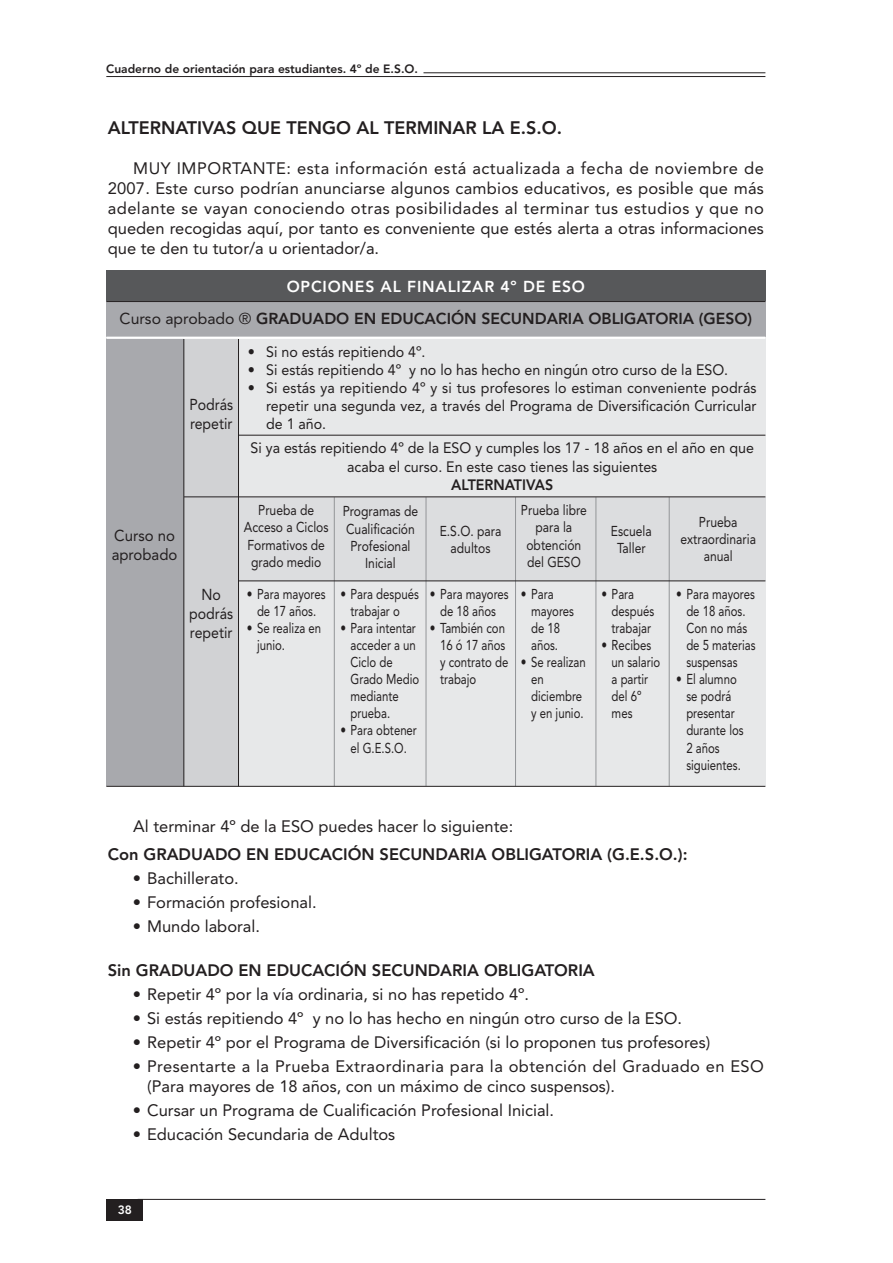
<style>
.page{position:relative;width:893px;height:1263px;background:#fff}
.page>*{position:absolute;margin:0;border:0;box-sizing:border-box;transform-origin:0 0}
.t1{font:800 18px "Avenir";color:#231f20}
.t2{font:16.5px/19.8px "Avenir";color:#231f20;text-align:justify}
.t3{font:16.5px/19.8px "Avenir";letter-spacing:.025em;color:#231f20}
.t4{font:800 16.5px "Avenir";color:#231f20}
.t5{font:800 15.75px/32.4px "Avenir";color:#231f20;text-align:center}
.t6{font:15.75px/18.9px "Avenir";color:#231f20;scale:.9 1}
.t7{font:15.75px/18.9px "Avenir";color:#231f20;scale:.95 1}
.t8{font:15px/18px "Avenir";color:#231f20;text-align:justify;scale:.95 1}
.t9{font:800 15px "Avenir";color:#231f20;scale:.95 1}
.t10{font:14.25px/17.1px "Avenir";color:#231f20;scale:.8 1}
.t11{font:14.25px/17.1px "Avenir";color:#231f20;text-align:center;scale:.85 1}
.t12{font:800 12px "Avenir";color:#231f20}
.t13{font:800 12px "Avenir";color:#fff}
.s1{color:#fff}
.s2{font-weight:400}
</style>
<div class="page">
<hr style="left:106px;top:76px;width:659px;height:1px;background:#231f20">
<hr style="left:423px;top:73px;width:342px;height:1px;background:#231f20">
<hr style="left:138px;top:1199px;width:627px;height:1px;background:#231f20">
<div style="left:106px;top:1199px;width:37px;height:21px;background:#231f20"></div>
<div style="left:106px;top:276px;width:659px;height:510px;background:#e7e8e9"></div>
<div style="left:106px;top:270px;width:659px;height:32px;background:#57585a"></div>
<div style="left:106px;top:302px;width:659px;height:35px;background:#a8a9ad"></div>
<div style="left:106px;top:338px;width:85px;height:448px;background:#a8a9ad"></div>
<div style="left:184px;top:338px;width:54px;height:448px;background:#d1d2d4"></div>
<div style="left:239px;top:497px;width:526px;height:84px;background:#dcdddf"></div>
<hr style="left:106px;top:301px;width:659px;height:1px;background:#231f20">
<hr style="left:183px;top:339px;width:1px;height:447px;background:#231f20">
<hr style="left:238px;top:339px;width:1px;height:447px;background:#231f20">
<hr style="left:334px;top:497px;width:1px;height:289px;background:#939598">
<hr style="left:426px;top:497px;width:1px;height:289px;background:#939598">
<hr style="left:515px;top:497px;width:1px;height:289px;background:#939598">
<hr style="left:596px;top:497px;width:1px;height:289px;background:#939598">
<hr style="left:669px;top:497px;width:1px;height:289px;background:#939598">
<hr style="left:106px;top:786px;width:659px;height:1px;background:#231f20">
<hr style="left:106px;top:337px;width:659px;height:2px;background:#fff">
<hr style="left:239px;top:435px;width:526px;height:1px;background:#231f20">
<hr style="left:238px;top:580px;width:527px;height:1px;background:#231f20">
<hr style="left:184px;top:496px;width:581px;height:1px;background:#231f20">
<p class="t12" style="left:106px;top:64px;width:313px">Cuaderno de orientación para estudiantes. 4º de E.S.O.</p>
<p class="t1" style="left:108px;top:121px;width:456px">ALTERNATIVAS QUE TENGO AL TERMINAR LA E.S.O.</p>
<p class="t2" style="left:108px;top:160px;width:658px;text-indent:26px">MUY IMPORTANTE: esta información está actualizada a fecha de noviembre de 2007. Este curso podrían anunciarse algunos cambios educativos, es posible que más adelante se vayan conociendo otras posibilidades al terminar tus estudios y que no queden recogidas aquí, por tanto es conveniente que estés alerta a otras informaciones que te den tu tutor/a u orientador/a.</p>
<p class="t5" style="left:120px;top:271px;width:634px"><span class="s1">OPCIONES AL FINALIZAR 4º DE ESO<br></span><span class="s2">Curso aprobado</span> <span class="s2">®</span> GRADUADO EN EDUCACIÓN SECUNDARIA OBLIGATORIA (GESO)</p>
<p class="t7" style="left:112px;top:528px;width:71px">Curso no aprobado</p>
<p class="t6" style="left:189px;top:397px;width:50px">Podrás repetir</p>
<p class="t6" style="left:189px;top:587px;width:50px;text-align:center">No podrás repetir</p>
<p class="t8" style="left:248px;top:344px;width:189px">• Si no estás repitiendo 4º.</p>
<p class="t8" style="left:248px;top:362px;width:507px">• Si estás repitiendo 4º y no lo has hecho en ningún otro curso de la ESO.</p>
<p class="t8" style="left:266px;top:380px;width:518px;text-indent:-18px">• Si estás ya repitiendo 4º y si tus profesores lo estiman conveniente podrás repetir una segunda vez, a través del Programa de Diversificación Curricular de 1 año.</p>
<p class="t8" style="left:251px;top:439px;width:531px;line-height:19.5px;text-align:center">Si ya estás repitiendo 4º de la ESO y cumples los 17 - 18 años en el año en que acaba el curso. En este caso tienes las siguientes</p>
<p class="t9" style="left:451px;top:479px;width:109px">ALTERNATIVAS</p>
<p class="t11" style="left:244px;top:503px;width:101px">Prueba de<br>Acceso a Ciclos<br>Formativos de grado medio</p>
<p class="t10" style="left:247px;top:586px;width:100px;text-align:center">• Para mayores de 17 años.</p>
<p class="t10" style="left:257px;top:620px;width:82px;text-indent:-10px">• Se realiza en junio.</p>
<p class="t11" style="left:343px;top:504px;width:90px">Programas de<br>Cualificación<br>Profesional<br>Inicial</p>
<p class="t10" style="left:351px;top:586px;width:87px;text-indent:-10px">• Para después trabajar o</p>
<p class="t10" style="left:351px;top:620px;width:87px;text-indent:-10px">• Para intentar acceder a un<br>Ciclo de<br>Grado Medio mediante prueba.</p>
<p class="t10" style="left:340px;top:723px;width:97px;text-align:center">• Para obtener el G.E.S.O.</p>
<p class="t11" style="left:440px;top:524px;width:74px">E.S.O. para adultos</p>
<p class="t10" style="left:430px;top:586px;width:100px;text-align:center">• Para mayores de 18 años</p>
<p class="t10" style="left:440px;top:620px;width:87px;text-indent:-10px">• También con<br>16 ó 17 años y contrato de trabajo</p>
<p class="t11" style="left:521px;top:503px;width:79px">Prueba libre para la obtención del GESO</p>
<p class="t10" style="left:531px;top:586px;width:55px;text-indent:-10px">• Para mayores de 18 años.</p>
<p class="t10" style="left:531px;top:655px;width:70px;text-indent:-10px">• Se realizan en diciembre y en junio.</p>
<p class="t11" style="left:611px;top:524px;width:49px">Escuela<br>Taller</p>
<p class="t10" style="left:612px;top:586px;width:55px;text-indent:-10px">• Para después trabajar</p>
<p class="t10" style="left:612px;top:638px;width:62px;text-indent:-10px">• Recibes un salario a partir del 6º mes</p>
<p class="t11" style="left:680px;top:514px;width:90px">Prueba extraordinaria anual</p>
<p class="t10" style="left:686px;top:586px;width:88px;text-indent:-10px">• Para mayores de 18 años.<br>Con no más de 5 materias suspensas</p>
<p class="t10" style="left:686px;top:672px;width:73px;text-indent:-10px">• El alumno se podrá presentar durante los<br>2 años siguientes.</p>
<p class="t2" style="left:133px;top:817px;width:381px">Al terminar 4º de la ESO puedes hacer lo siguiente:</p>
<p class="t4" style="left:108px;top:847px;width:581px">Con GRADUADO EN EDUCACIÓN SECUNDARIA OBLIGATORIA (G.E.S.O.):</p>
<p class="t2" style="left:133px;top:870px;width:107px">• Bachillerato.</p>
<p class="t2" style="left:133px;top:894px;width:185px">• Formación profesional.</p>
<p class="t2" style="left:133px;top:918px;width:129px">• Mundo laboral.</p>
<p class="t4" style="left:108px;top:963px;width:488px">Sin GRADUADO EN EDUCACIÓN SECUNDARIA OBLIGATORIA</p>
<p class="t2" style="left:133px;top:986px;width:398px">• Repetir 4º por la vía ordinaria, si no has repetido 4º.</p>
<p class="t2" style="left:133px;top:1010px;width:551px">• Si estás repitiendo 4º y no lo has hecho en ningún otro curso de la ESO.</p>
<p class="t2" style="left:133px;top:1034px;width:579px">• Repetir 4º por el Programa de Diversificación (si lo proponen tus profesores)</p>
<p class="t3" style="left:147px;top:1058px;width:618px;text-indent:-14px">• Presentarte a la Prueba Extraordinaria para la obtención del Graduado en ESO (Para mayores de 18 años, con un máximo de cinco suspensos).</p>
<p class="t2" style="left:133px;top:1102px;width:423px">• Cursar un Programa de Cualificación Profesional Inicial.</p>
<p class="t2" style="left:133px;top:1126px;width:264px">• Educación Secundaria de Adultos</p>
<p class="t13" style="left:118px;top:1205px;width:16px">38</p>
</div>
